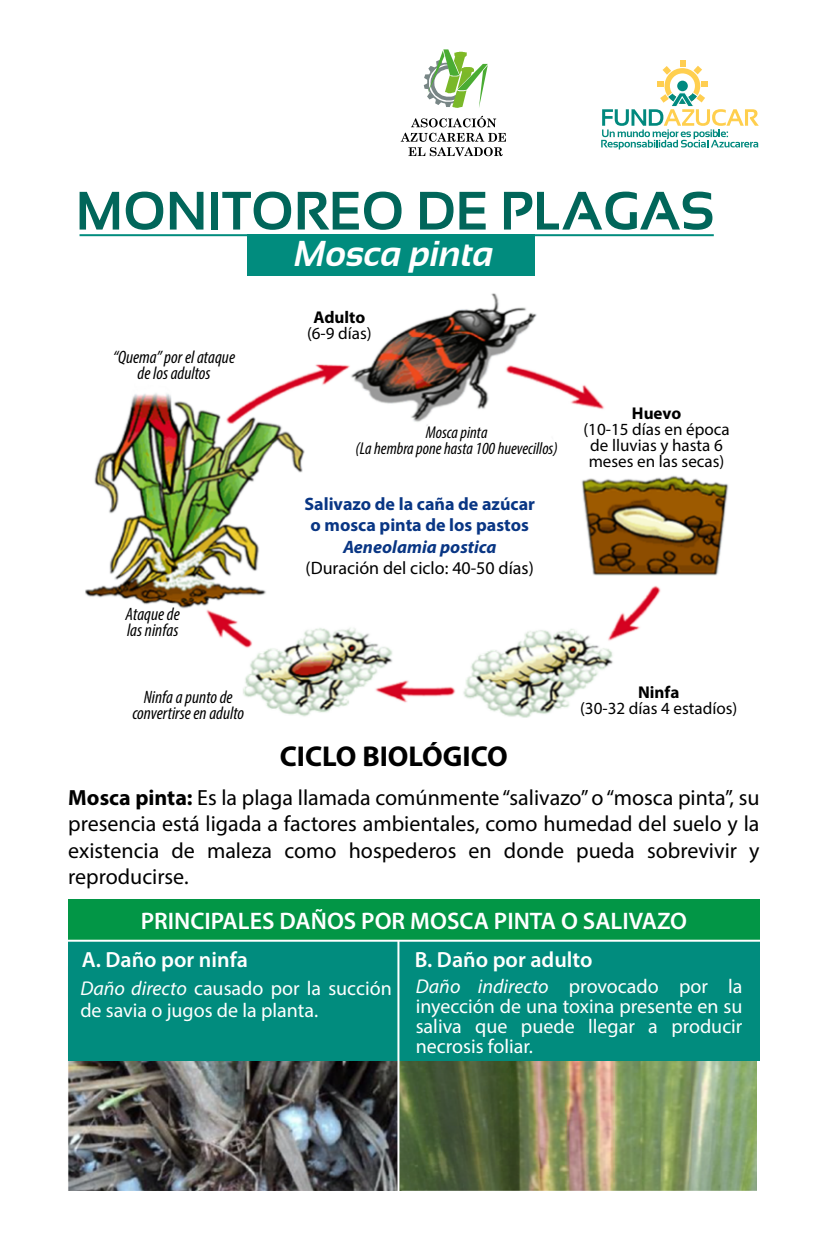
<style>
.page{position:relative;width:828px;height:1260px;background:#fff}
.page>*{position:absolute;margin:0;border:0;box-sizing:border-box;transform-origin:0 0}
.t1{font:700 54px "Sansation";color:#01665a}
.t2{font:italic 700 36px "Sansation";color:#fff}
.t3{font:700 28.8px "Myriad Pro";color:#000}
.t4{font:600 24px "Myriad Pro";color:#fff}
.t5{font:22px/26.4px "Myriad Pro";color:#000;text-align:justify}
.t6{font:600 22px "Myriad Pro";color:#fff}
.t7{font:20px/20px "Myriad Pro";color:#fff}
.t8{font:italic condensed 18px/16px "Myriad Pro";color:#000;text-align:center}
.t9{font:700 18px/21.6px "Myriad Pro";color:#093684;text-align:center}
.t10{font:18px "Myriad Pro";color:#000}
.t11{font:italic 700 18px "Myriad Pro";color:#093684}
.t12{font:17px/16px "Myriad Pro";color:#000;text-align:center}
.t13{font:italic condensed 17px/16px "Myriad Pro";color:#000;text-align:center}
.t14{font:700 17px "Myriad Pro";color:#000}
.s1{font-weight:700}
.s2{font-style:italic}
</style>
<div class="page">
<img style="left:68px;top:1061px;width:689px;height:130px">
<div style="left:247px;top:235px;width:288px;height:41px;background:#018c7e"></div>
<hr style="left:80px;top:234px;width:634px;height:2px;background:#018c7e">
<div style="left:68px;top:938px;width:692px;height:123px;background:#018c7e"></div>
<div style="left:68px;top:900px;width:691px;height:41px;background:#029646"></div>
<hr style="left:397px;top:941px;width:2px;height:268px;background:#fff">
<hr style="left:67px;top:940px;width:696px;height:2px;background:#fff">
<img style="left:85px;top:293px;width:644px;height:425px">
<svg style="left:601px;top:61px;width:158px;height:88px"></svg>
<svg style="left:411px;top:116px;width:85px;height:11px"></svg>
<svg style="left:401px;top:133px;width:105px;height:23px"></svg>
<svg style="left:424px;top:49px;width:64px;height:59px"></svg>
<h1 class="t1" style="left:76px;top:181px;width:640px">MONITOREO DE PLAGAS</h1>
<h2 class="t2" style="left:294px;top:233px;width:201px">Mosca pinta</h2>
<p class="t8" style="left:113px;top:349px;width:124px">“Quema” por el ataque de los adultos</p>
<p class="t8" style="left:126px;top:605px;width:56px;text-align:left">Ataque de las ninfas</p>
<p class="t8" style="left:132px;top:689px;width:113px">Ninfa a punto de convertirse en adulto</p>
<p class="t14" style="left:313px;top:307px;width:53px">Adulto</p>
<p class="t12" style="left:307px;top:325px;width:66px">(6-9 días)</p>
<p class="t13" style="left:356px;top:424px;width:204px">Mosca pinta<br>(La hembra pone hasta 100 huevecillos)</p>
<p class="t9" style="left:304px;top:492px;width:232px">Salivazo de la caña de azúcar o mosca pinta de los pastos</p>
<p class="t11" style="left:343px;top:535px;width:155px">Aeneolamia postica</p>
<p class="t10" style="left:306px;top:557px;width:230px">(Duración del ciclo: 40-50 días)</p>
<p class="t14" style="left:632px;top:402px;width:51px">Huevo</p>
<p class="t12" style="left:583px;top:421px;width:148px">(10-15 días en época de lluvias y hasta 6 meses en las secas)</p>
<h3 class="t3" style="left:280px;top:738px;width:229px">CICLO BIOLÓGICO</h3>
<p class="t14" style="left:638px;top:681px;width:43px">Ninfa</p>
<p class="t12" style="left:580px;top:700px;width:159px">(30-32 días 4 estadíos)</p>
<p class="t5" style="left:68px;top:784px;width:693px"><span class="s1">Mosca pinta:</span> Es la plaga llamada comúnmente “salivazo” o “mosca pinta”, su presencia está ligada a factores ambientales, como humedad del suelo y la existencia de maleza como hospederos en donde pueda sobrevivir y reproducirse.</p>
<p class="t4" style="left:141px;top:906px;width:548px">PRINCIPALES DAÑOS POR MOSCA PINTA O SALIVAZO</p>
<p class="t6" style="left:82px;top:945px;width:168px">A. Daño por ninfa</p>
<p class="t6" style="left:415px;top:946px;width:179px">B. Daño por adulto</p>
<p class="t7" style="left:80px;top:977px;width:313px;line-height:22px"><span class="s2">Daño directo</span> causado por la succión de savia o jugos de la planta.</p>
<p class="t7" style="left:416px;top:976px;width:328px;text-align:justify"><span class="s2">Daño indirecto</span> provocado por la inyección de una toxina presente en su saliva que puede llegar a producir necrosis foliar.</p>
</div>
